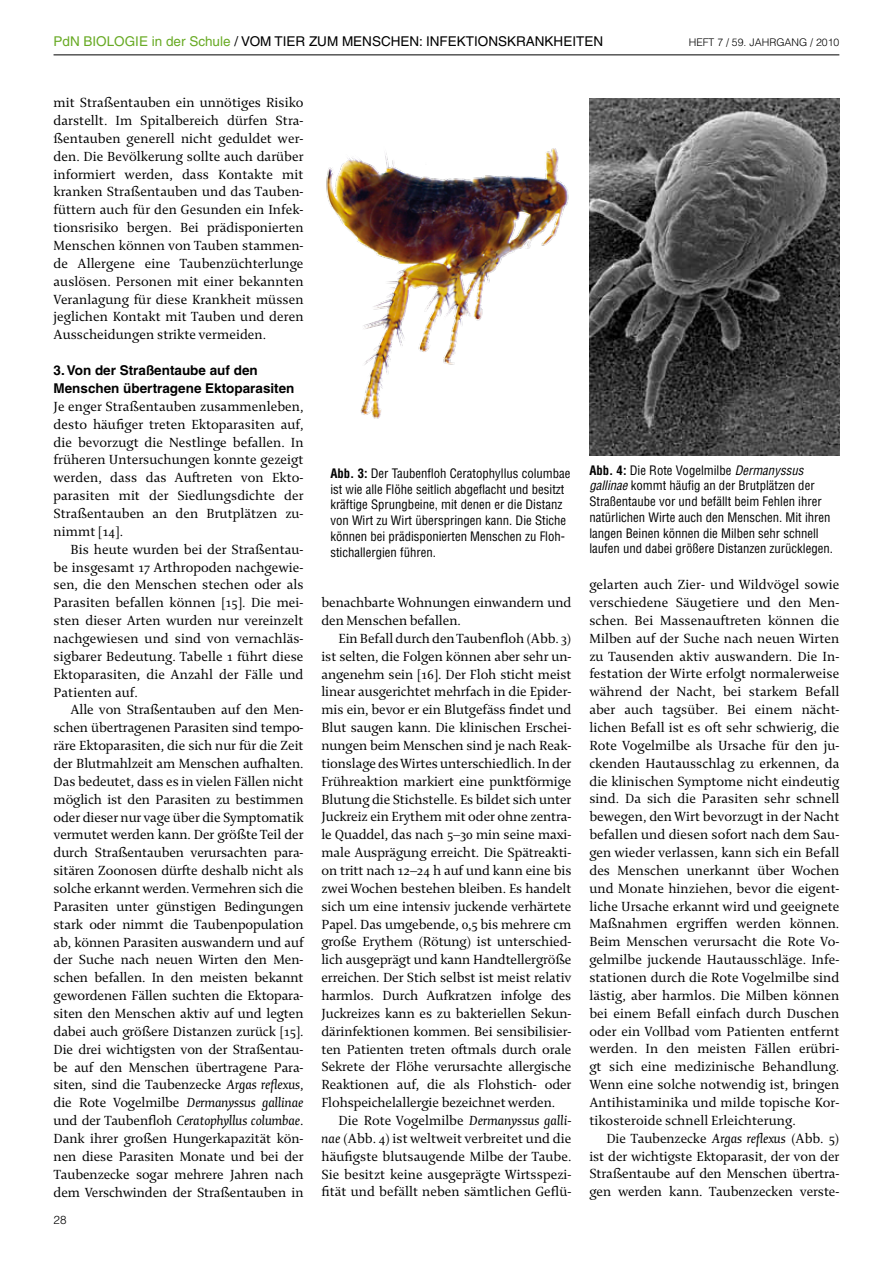
<style>
.page{position:relative;width:893px;height:1263px;background:#fff}
.page>*{position:absolute;margin:0;border:0;box-sizing:border-box;transform-origin:0 0}
.t1{font:14.25px/17.9px "Enigma 2";color:#000;text-align:justify}
.t2{font:700 13.5px/17.9px "Helvetica LT";color:#000}
.t3{font:13.5px "Helvetica LT";color:#68aa24}
.t4{font:13.5px "Helvetica LT";color:#000}
.t5{font:condensed 12.75px/15.8px "Helvetica LT";color:#000}
.t6{font:300 11.7px "Helvetica LT";color:#000}
.t7{font:300 10.5px "Helvetica LT";color:#000}
.s1{color:#000}
.s2{font-style:italic}
.s3{font-weight:700}
</style>
<div class="page">
<hr style="left:54px;top:55px;width:785px;height:1px;background:#000">
<img style="left:326px;top:148px;width:243px;height:271px">
<img style="left:589px;top:98px;width:250px;height:357px">
<p class="t3" style="left:54px;top:34px;width:299px">PDN BIOLOGIE IN DER SCHULE <span class="s1">/ VOM TIER ZUM MENS</span></p>
<p class="t4" style="left:381px;top:34px;width:94px">CHEN: INFEKTIONS</p>
<p class="t4" style="left:507px;top:34px;width:65px">KRAN KHEITEN</p>
<p class="t7" style="left:689px;top:36px;width:152px">HEFT 7 / 59. JAHRGANG / 2010</p>
<p class="t1" style="left:54px;top:93px;width:252px">mit Straßentauben ein unnötiges Risiko darstellt. Im Spitalbereich dürfen Stra&shy;ßentauben generell nicht geduldet wer&shy;den. Die Bevölkerung sollte auch darüber informiert werden, dass Kontakte mit kranken Straßentauben und das Tauben&shy;füttern auch für den Gesunden ein Infek&shy;tionsrisiko bergen. Bei prädisponierten Menschen können von Tauben stammen&shy;de Allergene eine Taubenzüchterlunge auslösen. Personen mit einer bekannten Veranlagung für diese Krankheit müssen jeglichen Kontakt mit Tauben und deren Ausscheidungen strikte vermeiden.</p>
<p class="t2" style="left:54px;top:361px;width:242px">3. Von der Straßentaube auf den<br>Menschen übertragene Ektoparasiten</p>
<p class="t1" style="left:54px;top:397px;width:252px">Je enger Straßentauben zusammenleben, desto häufiger treten Ektoparasiten auf, die bevorzugt die Nestlinge befallen. In früheren Untersuchungen konnte gezeigt werden, dass das Auftreten von Ekto&shy;parasiten mit der Siedlungsdichte der Straßentauben an den Brutplätzen zu&shy;nimmt [14].</p>
<p class="t1" style="left:54px;top:540px;width:252px;text-indent:17px">Bis heute wurden bei der Straßentau&shy;be insgesamt 17 Arthropoden nachgewie&shy;sen, die den Menschen stechen oder als Parasiten befallen können [15]. Die mei&shy;sten dieser Arten wurden nur vereinzelt nachgewiesen und sind von vernachläs&shy;sigbarer Bedeutung. Tabelle 1 führt diese Ektoparasiten, die Anzahl der Fälle und Patienten auf.</p>
<p class="t1" style="left:54px;top:700px;width:252px;text-indent:17px">Alle von Straßentauben auf den Men&shy;schen übertragenen Parasiten sind tempo&shy;räre Ektoparasiten, die sich nur für die Zeit der Blutmahlzeit am Menschen aufhalten.<br>Das bedeutet, dass es in vielen Fällen nicht möglich ist den Parasiten zu bestimmen oder dieser nur vage über die Symptomatik vermutet werden kann. Der größte Teil der durch Straßentauben verursachten para&shy;sitären Zoonosen dürfte deshalb nicht als solche erkannt werden. Vermehren sich die Parasiten unter günstigen Bedingungen stark oder nimmt die Taubenpopulation ab, können Parasiten auswandern und auf der Suche nach neuen Wirten den Men&shy;schen befallen. In den meisten bekannt gewordenen Fällen suchten die Ektopara&shy;siten den Menschen aktiv auf und legten dabei auch größere Distanzen zurück [15].<br>Die drei wichtigsten von der Straßentau&shy;be auf den Menschen übertragene Para&shy;siten, sind die Taubenzecke <span class="s2">Argas reflexus</span>, die Rote Vogelmilbe <span class="s2">Dermanyssus gallinae </span>und der Taubenfloh <span class="s2">Ceratophyllus columbae</span>.<br>Dank ihrer großen Hungerkapazität kön&shy;nen diese Parasiten Monate und bei der Taubenzecke sogar mehrere Jahren nach dem Verschwinden der Straßentauben in</p>
<p class="t6" style="left:54px;top:1212px;width:15px">28</p>
<p class="t5" style="left:330px;top:465px;width:242px"><span class="s3">Abb. 3:</span> Der Taubenfloh Ceratophyllus columbae ist wie alle Flöhe seitlich abgeflacht und besitzt kräftige Sprungbeine, mit denen er die Distanz von Wirt zu Wirt überspringen kann. Die Stiche können bei prädisponierten Menschen zu Floh&shy;stichallergien führen.</p>
<p class="t5" style="left:589px;top:462px;width:245px"><span class="s3">Abb. 4:</span> Die Rote Vogelmilbe <span class="s2">Dermanyssus gallinae</span> kommt häufig an der Brutplätzen der Straßentaube vor und befällt beim Fehlen ihrer natürlichen Wirte auch den Menschen. Mit ihren langen Beinen können die Milben sehr schnell laufen und dabei größere Distanzen zurücklegen.</p>
<p class="t1" style="left:321px;top:593px;width:252px">benachbarte Wohnungen einwandern und den Menschen befallen.</p>
<p class="t1" style="left:321px;top:629px;width:252px;text-indent:17px">Ein Befall durch den Taubenfloh (Abb. 3) ist selten, die Folgen können aber sehr un&shy;angenehm sein [16]. Der Floh sticht meist linear ausgerichtet mehrfach in die Epider&shy;mis ein, bevor er ein Blutgefäss findet und Blut saugen kann. Die klinischen Erschei&shy;nungen beim Menschen sind je nach Reak&shy;tionslage des Wirtes unterschiedlich. In der Frühreaktion markiert eine punktförmige Blutung die Stichstelle. Es bildet sich unter Juckreiz ein Erythem mit oder ohne zentra&shy;le Quaddel, das nach 5–30 min seine maxi&shy;male Ausprägung erreicht. Die Spätreakti&shy;on tritt nach 12–24 h auf und kann eine bis zwei Wochen bestehen bleiben. Es handelt sich um eine intensiv juckende verhärtete Papel. Das umgebende, 0,5 bis mehrere cm große Erythem (Rötung) ist unterschied&shy;lich ausgeprägt und kann Handtellergröße erreichen. Der Stich selbst ist meist relativ harmlos. Durch Aufkratzen infolge des Juckreizes kann es zu bakteriellen Sekun&shy;därinfektionen kommen. Bei sensibilisier&shy;ten Patienten treten oftmals durch orale Sekrete der Flöhe verursachte allergische Reaktionen auf, die als Flohstich- oder Flohspeichelallergie bezeichnet werden.</p>
<p class="t1" style="left:321px;top:1111px;width:252px;text-indent:17px">Die Rote Vogelmilbe <span class="s2">Dermanyssus galli&shy;nae</span> (Abb. 4) ist weltweit verbreitet und die häufigste blutsaugende Milbe der Taube.<br>Sie besitzt keine ausgeprägte Wirtsspezi&shy;fität und befällt neben sämtlichen Geflü-</p>
<p class="t1" style="left:589px;top:575px;width:252px">gelarten auch Zier- und Wildvögel sowie verschiedene Säugetiere und den Men&shy;schen. Bei Massenauftreten können die Milben auf der Suche nach neuen Wirten zu Tausenden aktiv auswandern. Die In&shy;festation der Wirte erfolgt normalerweise während der Nacht, bei starkem Befall aber auch tagsüber. Bei einem nächt&shy;lichen Befall ist es oft sehr schwierig, die Rote Vogelmilbe als Ursache für den ju&shy;ckenden Hautausschlag zu erkennen, da die klinischen Symptome nicht eindeutig sind. Da sich die Parasiten sehr schnell bewegen, den Wirt bevorzugt in der Nacht befallen und diesen sofort nach dem Sau&shy;gen wieder verlassen, kann sich ein Befall des Menschen unerkannt über Wochen und Monate hinziehen, bevor die eigent&shy;liche Ursache erkannt wird und geeignete Maßnahmen ergriffen werden können.<br>Beim Menschen verursacht die Rote Vo&shy;gelmilbe juckende Hautausschläge. Infe&shy;stationen durch die Rote Vogelmilbe sind lästig, aber harmlos. Die Milben können bei einem Befall einfach durch Duschen oder ein Vollbad vom Patienten entfernt werden. In den meisten Fällen erübri&shy;gt sich eine medizinische Behandlung.<br>Wenn eine solche notwendig ist, bringen Antihistaminika und milde topische Kor&shy;tikosteroide schnell Erleichterung.</p>
<p class="t1" style="left:589px;top:1129px;width:252px;text-indent:17px">Die Taubenzecke <span class="s2">Argas reflexus</span> (Abb. 5) ist der wichtigste Ektoparasit, der von der Straßentaube auf den Menschen übertra&shy;gen werden kann. Taubenzecken verste-</p>
</div>
